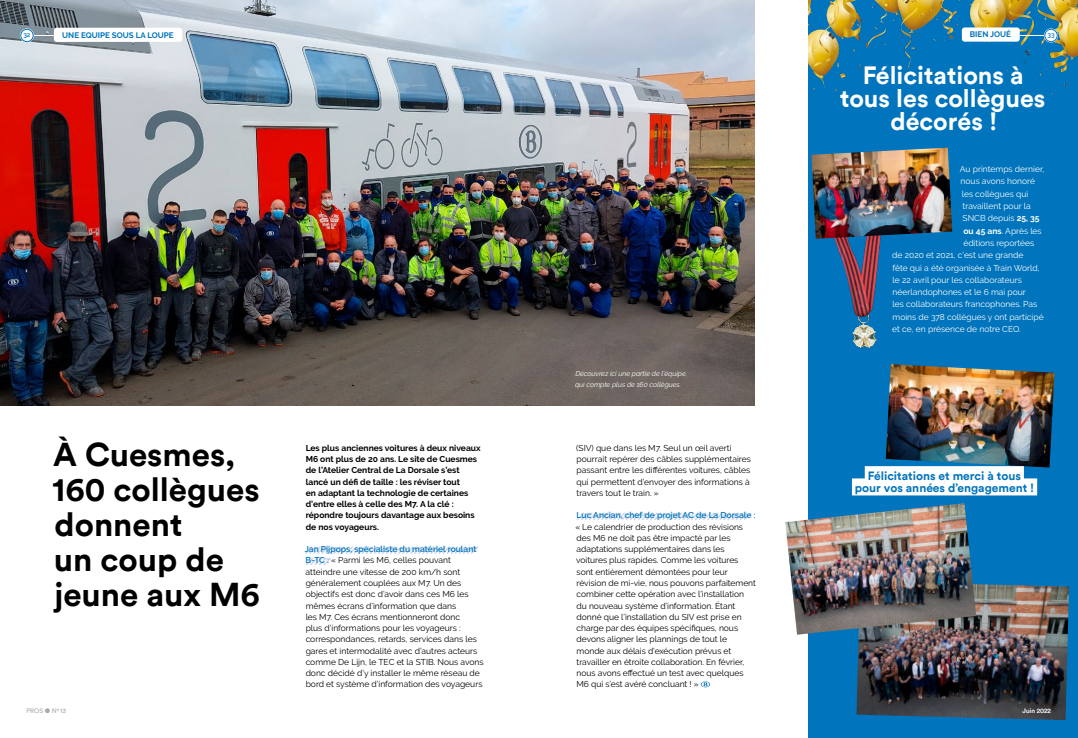
<style>
.page{position:relative;width:1078px;height:738px;background:#fff}
.page>*{position:absolute;margin:0;border:0;box-sizing:border-box;transform-origin:0 0}
.t1{font:700 33px/35px "Circular";color:#000}
.t2{font:700 25px/23px "Circular";color:#fff;text-align:center}
.t3{font:700 12px/12.3px "Circular";color:#0074bc;text-align:center}
.t4{font:8.5px/11.3px "Raleway";letter-spacing:-.005em;color:#000}
.t5{font:8.5px "Raleway";color:#fff}
.t6{font:700 8.5px/11.3px "Raleway";color:#000}
.t7{font:600 8.5px "Raleway";color:#0074bc}
.t8{font:700 8px "Raleway";color:#0074bc}
.t9{font:italic 7px/11.2px "Raleway";color:#fff}
.t10{font:6.5px "Circular";color:#a7a9ac}
.t11{font:6.5px "Circular";color:#fff}
.t12{font:600 6.5px "Raleway";color:#0074bc}
.s1{font-weight:600;color:#0074bc}
.s2{font-weight:700}
</style>
<div class="page">
<div style="left:808px;top:0;width:269px;height:737px;background:#0074bc"></div>
<img style="left:808px;top:0;width:269px;height:97px">
<img style="left:834px;top:238px;width:46px;height:111px">
<img style="left:0;top:0;width:754px;height:405px">
<svg style="left:305px;top:546px;width:174px;height:20px"></svg>
<svg style="left:577px;top:512px;width:175px;height:8px"></svg>
<svg style="left:700px;top:681px;width:9px;height:5px"></svg>
<div style="left:54px;top:28px;width:128px;height:14px;background:#fff;border-radius:3px"></div>
<div style="left:961px;top:27px;width:58px;height:15px;background:#fff;border-radius:3px"></div>
<img style="left:811px;top:147px;width:140px;height:91px">
<img style="left:885px;top:364px;width:169px;height:103px">
<div style="left:864px;top:466px;width:159px;height:17px;background:#fff"></div>
<div style="left:851px;top:478px;width:185px;height:17px;background:#fff"></div>
<svg style="left:34px;top:35px;width:20px;height:1px"></svg>
<svg style="left:1019px;top:35px;width:24px;height:1px"></svg>
<img style="left:856px;top:584px;width:212px;height:135px">
<img style="left:785px;top:503px;width:190px;height:131px">
<svg style="left:20px;top:28px;width:14px;height:15px"></svg>
<div style="left:21px;top:29px;width:12px;height:13px;border:1px solid #0074bc;border-radius:50%"></div>
<svg style="left:1043px;top:28px;width:14px;height:15px"></svg>
<div style="left:1044px;top:29px;width:13px;height:13px;border:1px solid #0074bc;border-radius:50%"></div>
<p class="t8" style="left:969px;top:30px;width:43px">BIEN JOUÉ</p>
<p class="t8" style="left:62px;top:30px;width:113px">UNE EQUIPE SOUS LA LOUPE</p>
<p class="t12" style="left:23px;top:31px;width:9px">32</p>
<p class="t12" style="left:1047px;top:31px;width:9px">33</p>
<h2 class="t2" style="left:839px;top:63px;width:207px">Félicitations à tous les collègues décorés !</h2>
<h1 class="t1" style="left:52px;top:435px;width:209px">À Cuesmes,<br>160 collègues donnent<br>un coup de jeune aux M6</h1>
<p class="t6" style="left:305px;top:442px;width:176px">Les plus anciennes voitures à deux niveaux M6 ont plus de 20 ans. Le site de Cuesmes de l’Atelier Central de La Dorsale s’est lancé un défi de taille : les réviser tout<br>en adaptant la technologie de certaines d’entre elles à celle des M7. A la clé : répondre toujours davantage aux besoins de nos voyageurs.</p>
<p class="t4" style="left:305px;top:543px;width:180px"><span class="s1">Jan Pijpops, spécialiste du matériel roulant B-TC :</span> « Parmi les M6, celles pouvant atteindre une vitesse de 200 km/h sont généralement couplées aux M7. Un des objectifs est donc d’avoir dans ces M6 les mêmes écrans d’information que dans<br>les M7. Ces écrans mentionneront donc<br>plus d’informations pour les voyageurs : correspondances, retards, services dans les gares et intermodalité avec d’autres acteurs comme De Lijn, le TEC et la STIB. Nous avons donc décidé d’y installer le même réseau de bord et système d’information des voyageurs</p>
<p class="t9" style="left:575px;top:367px;width:114px">Découvrez ici une partie de l’équipe, qui compte plus de 160 collègues.</p>
<p class="t4" style="left:576px;top:441px;width:176px">(SIV) que dans les M7. Seul un œil averti pourrait repérer des câbles supplémentaires passant entre les différentes voitures, câbles qui permettent d’envoyer des informations à travers tout le train. »</p>
<p class="t7" style="left:576px;top:510px;width:180px">Luc Ancian, chef de projet AC de La Dorsale :</p>
<p class="t4" style="left:575px;top:520px;width:182px">« Le calendrier de production des révisions des M6 ne doit pas être impacté par les adaptations supplémentaires dans les voitures plus rapides. Comme les voitures sont entièrement démontées pour leur révision de mi-vie, nous pouvons parfaitement combiner cette opération avec l’installation<br>du nouveau système d’information. Étant donné que l’installation du SIV est prise en charge par des équipes spécifiques, nous devons aligner les plannings de tout le monde aux délais d’exécution prévus et travailler en étroite collaboration. En février, nous avons effectué un test avec quelques M6 qui s’est avéré concluant ! »</p>
<p class="t5" style="left:959px;top:164px;width:86px">Au printemps dernier,</p>
<p class="t5" style="left:960px;top:176px;width:76px">nous avons honoré</p>
<p class="t5" style="left:961px;top:189px;width:68px">les collègues qui</p>
<p class="t5" style="left:962px;top:201px;width:69px">travaillent pour la</p>
<p class="t5" style="left:962px;top:213px;width:79px">SNCB depuis <span class="s2">25, 35</span></p>
<p class="t5" style="left:963px;top:225px;width:80px"><span class="s2">ou 45 ans</span>. Après les</p>
<p class="t5" style="left:963px;top:238px;width:73px">éditions reportées</p>
<p class="t5" style="left:892px;top:250px;width:133px">de 2020 et 2021, c’est une grande</p>
<p class="t5" style="left:892px;top:262px;width:149px">fête qui a été organisée à Train World,</p>
<p class="t5" style="left:892px;top:275px;width:131px">le 22 avril pour les collaborateurs</p>
<p class="t5" style="left:892px;top:287px;width:135px">néerlandophones et le 6 mai pour</p>
<p class="t5" style="left:892px;top:299px;width:146px">les collaborateurs francophones. Pas</p>
<p class="t5" style="left:892px;top:311px;width:153px">moins de 378 collègues y ont participé</p>
<p class="t5" style="left:892px;top:324px;width:130px">et ce, en présence de notre CEO.</p>
<h3 class="t3" style="left:854px;top:468px;width:181px">Félicitations et merci à tous pour vos années d’engagement !</h3>
<p class="t10" style="left:26px;top:706px;width:41px">PROS ● N°13</p>
<p class="t11" style="left:1022px;top:706px;width:30px">Juin 2022</p>
</div>
